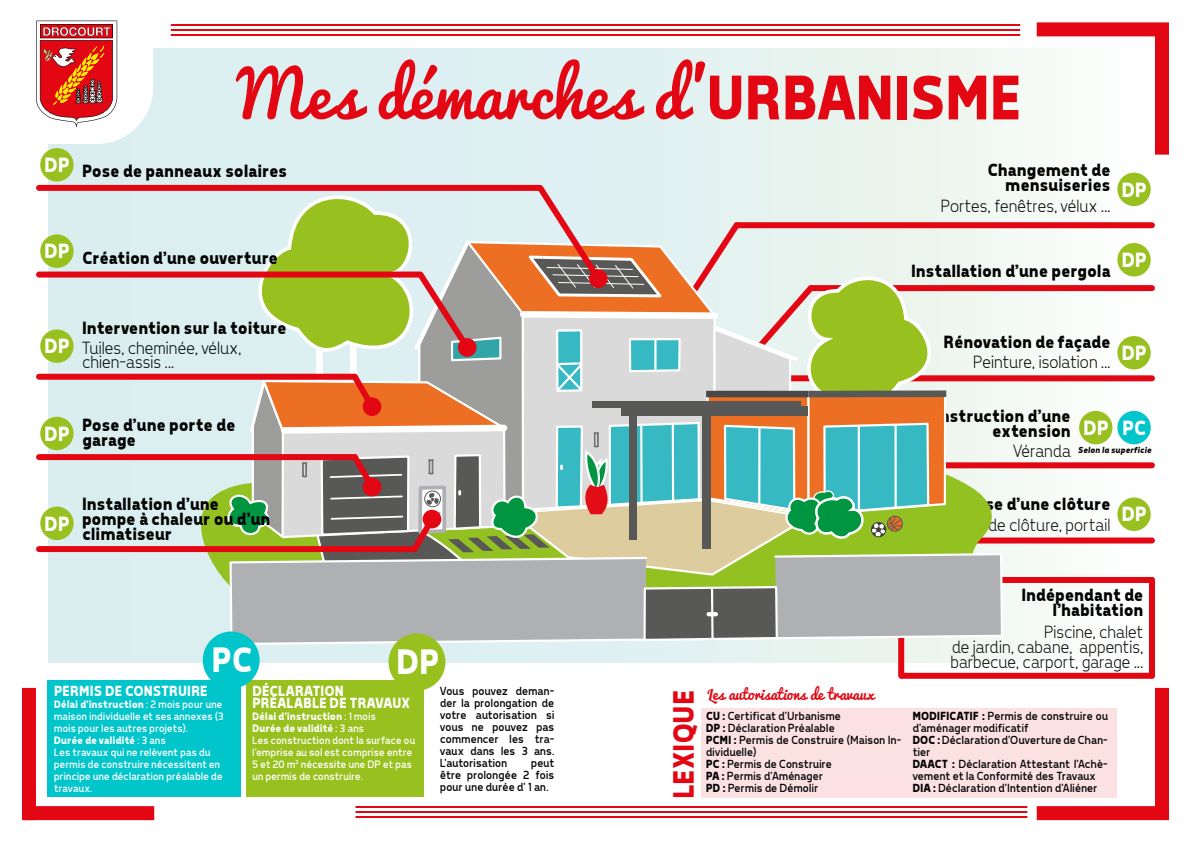
<style>
.page{position:relative;width:1191px;height:842px;background:#fff}
.page>*{position:absolute;margin:0;border:0;box-sizing:border-box;transform-origin:0 0}
.t1{font:64px "Pacifico";letter-spacing:-.005em;color:#e30613}
.t2{font:700 36px "Tepeno Sans";color:#fff}
.t3{font:700 30px "Tepeno Sans";color:#e30613}
.t4{font:700 21px "Tepeno Sans";letter-spacing:.01em;color:#fff}
.t5{font:700 18px/15px "Tepeno Sans";letter-spacing:.005em;color:#020203;text-align:right}
.t6{font:300 18px/15px "Tepeno Sans";color:#020203;text-align:justify}
.t7{font:700 15px/12px "Tepeno Sans";letter-spacing:.01em;color:#fff}
.t8{font:15px "Pacifico";letter-spacing:-.005em;color:#e30613}
.t9{font:12px/12px "Tepeno Sans";letter-spacing:.01em;color:#020203}
.t10{font:11px/12px "Tepeno Sans";letter-spacing:.015em;color:#fff}
.t11{font:italic 700 9px "Tepeno Sans";letter-spacing:.02em;color:#020203}
.s1{font-family:"Tepeno Sans";font-weight:700}
.s2{font-weight:700}
.s3{font-family:"Arial Narrow"}
.s4{font-family:"Lobster 1.4"}
</style>
<div class="page">
<div style="left:48px;top:48px;width:1095px;height:614px;background:linear-gradient(to right,#d4ebef,#f4f9f4)"></div>
<div style="left:737px;top:222px;width:415px;height:6px;background:#e30613"></div>
<div style="left:811px;top:285px;width:341px;height:6px;background:#e30613"></div>
<div style="left:768px;top:375px;width:384px;height:6px;background:#e30613"></div>
<div style="left:880px;top:462px;width:272px;height:6px;background:#e30613"></div>
<div style="left:767px;top:537px;width:385px;height:6px;background:#e30613"></div>
<div style="left:901px;top:577px;width:251px;height:6px;background:#e30613"></div>
<div style="left:1149px;top:580px;width:6px;height:96px;background:#e30613"></div>
<div style="left:902px;top:673px;width:250px;height:6px;background:#e30613"></div>
<div style="left:898px;top:574px;width:6px;height:102px;background:#e30613"></div>
<div style="left:1117px;top:173px;width:33px;height:33px;background:#98c01e;border-radius:50%"></div>
<div style="left:1117px;top:243px;width:33px;height:33px;background:#98c01e;border-radius:50%"></div>
<div style="left:1117px;top:336px;width:33px;height:33px;background:#98c01e;border-radius:50%"></div>
<div style="left:1079px;top:411px;width:33px;height:33px;background:#98c01e;border-radius:50%"></div>
<div style="left:1117px;top:497px;width:33px;height:34px;background:#98c01e;border-radius:50%"></div>
<div style="left:1117px;top:411px;width:33px;height:33px;background:#00c5cb;border-radius:50%"></div>
<hr style="left:355px;top:806px;width:672px;height:2px;background:#e30613">
<hr style="left:355px;top:811px;width:672px;height:2px;background:#e30613">
<hr style="left:355px;top:816px;width:672px;height:2px;background:#e30613">
<svg style="left:188px;top:450px;width:812px;height:200px;fill:#dbeef0"></svg>
<hr style="left:171px;top:24px;width:849px;height:2px;background:#e30613">
<hr style="left:171px;top:29px;width:849px;height:2px;background:#e30613">
<hr style="left:171px;top:34px;width:849px;height:2px;background:#e30613">
<div style="left:1036px;top:22px;width:133px;height:14px;background:#e30613"></div>
<div style="left:1155px;top:27px;width:14px;height:128px;background:#e30613"></div>
<div style="left:22px;top:688px;width:14px;height:132px;background:#e30613"></div>
<div style="left:26px;top:806px;width:128px;height:14px;background:#e30613"></div>
<div style="left:1036px;top:806px;width:133px;height:14px;background:#e30613"></div>
<div style="left:1155px;top:688px;width:14px;height:128px;background:#e30613"></div>
<div style="left:39px;top:185px;width:500px;height:6px;background:#e30613"></div>
<div style="left:39px;top:272px;width:380px;height:6px;background:#e30613"></div>
<div style="left:39px;top:374px;width:315px;height:6px;background:#e30613"></div>
<div style="left:39px;top:454px;width:315px;height:6px;background:#e30613"></div>
<div style="left:39px;top:546px;width:375px;height:6px;background:#e30613"></div>
<svg style="left:223px;top:180px;width:780px;height:466px"></svg>
<div style="left:422px;top:510px;width:19px;height:18px;background:#e30613;border-radius:50%"></div>
<svg style="left:36px;top:20px;width:117px;height:124px"></svg>
<div style="left:702px;top:708px;width:415px;height:89px;background:#fce1e3"></div>
<div style="left:246px;top:680px;width:177px;height:117px;background:#98c01e"></div>
<div style="left:48px;top:681px;width:193px;height:116px;background:#00c5cb"></div>
<div style="left:40px;top:148px;width:34px;height:34px;background:#98c01e;border-radius:50%"></div>
<div style="left:388px;top:633px;width:57px;height:58px;background:#98c01e;border-radius:50%"></div>
<div style="left:203px;top:631px;width:57px;height:58px;background:#00c5cb;border-radius:50%"></div>
<div style="left:40px;top:234px;width:34px;height:34px;background:#98c01e;border-radius:50%"></div>
<div style="left:40px;top:329px;width:34px;height:34px;background:#98c01e;border-radius:50%"></div>
<div style="left:40px;top:417px;width:34px;height:33px;background:#98c01e;border-radius:50%"></div>
<div style="left:40px;top:507px;width:34px;height:33px;background:#98c01e;border-radius:50%"></div>
<h1 class="t1" style="left:237px;top:60px;width:782px">Mes démarches d'<span class="s1">URBANISME</span></h1>
<h3 class="t4" style="left:44px;top:152px;width:27px">DP</h3>
<h3 class="t5" style="left:81px;top:163px;width:206px">Pose de panneaux solaires</h3>
<h3 class="t4" style="left:44px;top:239px;width:27px">DP</h3>
<h3 class="t5" style="left:81px;top:250px;width:197px">Création d'une ouverture</h3>
<h3 class="t5" style="left:986px;top:162px;width:124px">Changement de mensuiseries</h3>
<h3 class="t6" style="left:940px;top:198px;width:171px">Portes, fenêtres, vélux ...</h3>
<h3 class="t4" style="left:1120px;top:177px;width:27px">DP</h3>
<h3 class="t5" style="left:910px;top:262px;width:201px">Installation d'une pergola</h3>
<h3 class="t4" style="left:1120px;top:247px;width:27px">DP</h3>
<h3 class="t4" style="left:44px;top:334px;width:27px">DP</h3>
<h3 class="t5" style="left:81px;top:320px;width:206px">Intervention sur la toiture</h3>
<h3 class="t6" style="left:81px;top:341px;width:161px;line-height:14px">Tuiles, cheminée, vélux, chien-assis ...</h3>
<h3 class="t4" style="left:44px;top:421px;width:27px">DP</h3>
<h3 class="t5" style="left:81px;top:417px;width:155px;text-align:left">Pose d'une porte de garage</h3>
<h3 class="t4" style="left:44px;top:511px;width:27px">DP</h3>
<h3 class="t5" style="left:81px;top:496px;width:190px;text-align:left">Installation d'une pompe à chaleur ou d'un climatiseur</h3>
<h3 class="t5" style="left:943px;top:334px;width:168px">Rénovation de façade</h3>
<h3 class="t6" style="left:972px;top:354px;width:138px">Peinture, isolation ...</h3>
<h3 class="t5" style="left:919px;top:407px;width:152px">Construction d'une extension</h3>
<h3 class="t6" style="left:1012px;top:443px;width:59px">Véranda</h3>
<h3 class="t4" style="left:1120px;top:340px;width:27px">DP</h3>
<h3 class="t4" style="left:1121px;top:415px;width:25px">PC</h3>
<p class="t11" style="left:1077px;top:445px;width:75px">Selon la superficie</p>
<h3 class="t4" style="left:1082px;top:415px;width:27px">DP</h3>
<h3 class="t5" style="left:965px;top:496px;width:146px">Pose d'une clôture</h3>
<h3 class="t6" style="left:957px;top:517px;width:153px">Mur de clôture, portail</h3>
<h3 class="t4" style="left:1120px;top:502px;width:27px">DP</h3>
<h2 class="t2" style="left:210px;top:639px;width:42px">PC</h2>
<h2 class="t2" style="left:395px;top:641px;width:45px">DP</h2>
<h3 class="t5" style="left:1020px;top:587px;width:123px">Indépendant de l'habitation</h3>
<h3 class="t6" style="left:949px;top:623px;width:194px;text-indent:94px">Piscine, chalet de jardin, cabane, appentis, barbecue, carport, garage ...</h3>
<p class="t7" style="left:53px;top:685px;width:155px">PERMIS DE CONSTRUIRE</p>
<p class="t10" style="left:53px;top:698px;width:171px"><span class="s2">Délai d'instruction</span> : 2 mois pour une maison individuelle et ses annexes (3 mois pour les autres projets).<br><span class="s2">Durée de validité</span> : 3 ans<br>Les travaux qui ne relèvent pas du permis de construire nécessitent en principe une déclaration préalable de travaux.</p>
<p class="t7" style="left:252px;top:685px;width:159px">DÉCLARATION<br>PRÉALABLE DE TRAVAUX</p>
<p class="t10" style="left:252px;top:710px;width:164px"><span class="s2">Délai d'instruction</span> : 1 mois<br><span class="s2">Durée de validité</span> : 3 ans<br>Les construction dont la surface ou l'emprise au sol est comprise entre<br>5 et 20 m<span class="s3">²</span> nécessite une DP et pas un permis de construire.</p>
<p class="t9" style="left:439px;top:685px;width:116px;text-align:justify">Vous pouvez deman&shy;der la prolongation de votre autorisation si vous ne pouvez pas commencer les tra&shy;vaux dans les 3 ans.<br>L'autorisation</p>
<p class="t9" style="left:439px;top:757px;width:116px;text-align:justify;text-indent:91px">peut être prolongée 2 fois pour une durée d' 1 an.</p>
<h3 class="t3" style="left:666px;top:800px;width:110px;rotate:-90deg">LEXIQUE</h3>
<p class="t8" style="left:707px;top:686px;width:168px"><span class="s4">L</span>es autorisations de travaux</p>
<p class="t9" style="left:705px;top:710px;width:197px"><span class="s2">CU :</span> Certificat d’Urbanisme<br><span class="s2">DP :</span> Déclaration Préalable<br><span class="s2">PCMI :</span> Permis de Construire (Maison In&shy;dividuelle)<br><span class="s2">PC :</span> Permis de Construire<br><span class="s2">PA :</span> Permis d’Aménager<br><span class="s2">PD :</span> Permis de Démolir</p>
<p class="t9" style="left:912px;top:710px;width:197px"><span class="s2">MODIFICATIF :</span> Permis de construire ou d’aménager modificatif<br><span class="s2">DOC :</span> Déclaration d’Ouverture de Chan&shy;tier<br><span class="s2">DAACT :</span> Déclaration Attestant l’Achè&shy;vement et la Conformité des Travaux<br><span class="s2">DIA :</span> Déclaration d’Intention d’Aliéner</p>
</div>
